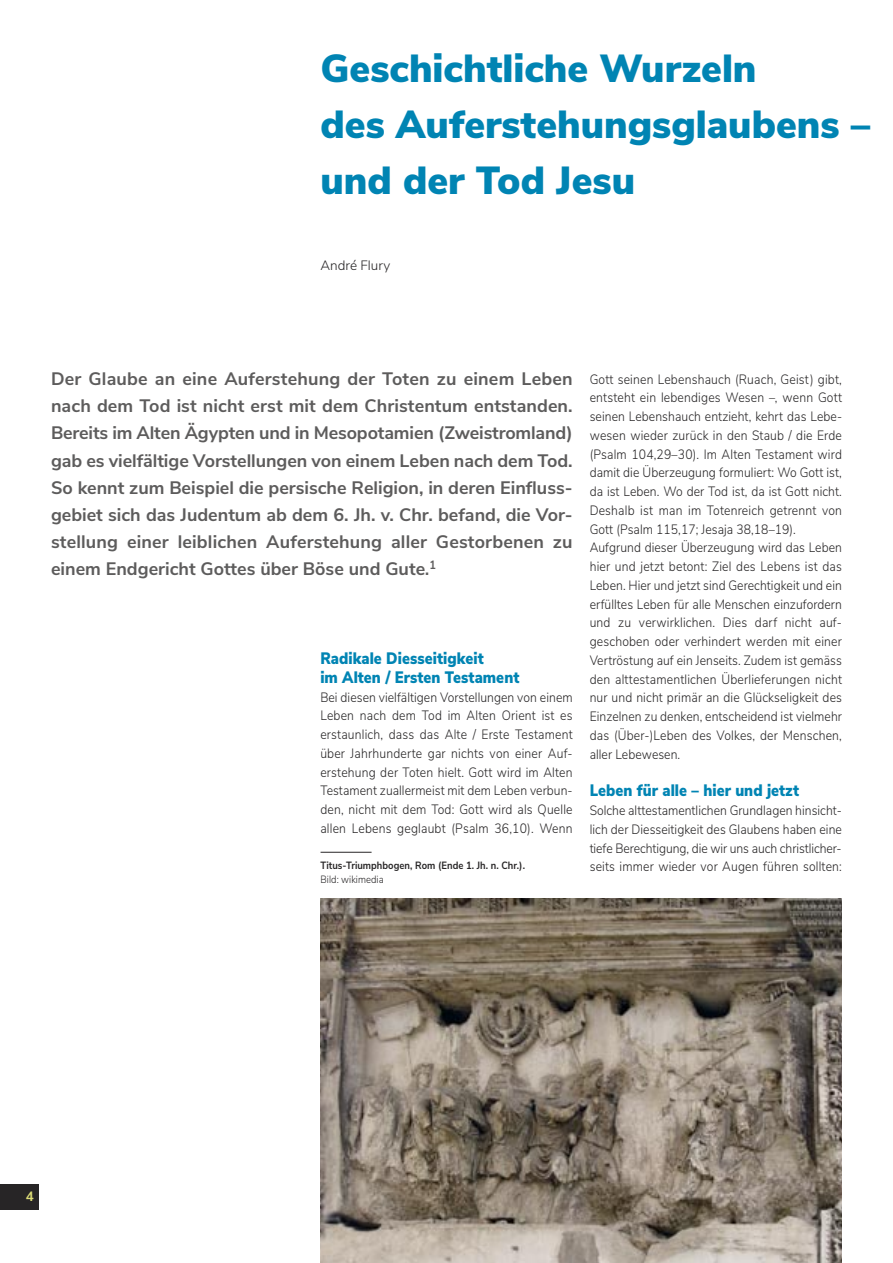
<style>
.page{position:relative;width:893px;height:1263px;background:#fff}
.page>*{position:absolute;margin:0;border:0;box-sizing:border-box;transform-origin:0 0}
.t1{font:900 39px/56.2px "Nunito Sans";color:#0084b3}
.t2{font:700 18px/27.2px "Nunito Sans";color:#5d5c5c;text-align:justify}
.t3{font:900 16.5px "Nunito Sans";letter-spacing:.005em;color:#0084b3;scale:.9 1}
.t4{font:300 13.5px/18.8px "Nunito Sans";letter-spacing:.015em;color:#272526;text-align:justify;scale:.9 1}
.t5{font:300 13.5px "Nunito Sans";letter-spacing:.015em;color:#272526}
.t6{font:700 13.5px "Nunito Sans";color:#dd7}
.t7{font:700 10.5px "Nunito Sans";letter-spacing:.005em;color:#272526;scale:.9 1}
.t8{font:300 10.5px "Nunito Sans";letter-spacing:.005em;color:#272526;scale:.9 1}
</style>
<div class="page">
<img style="left:321px;top:898px;width:521px;height:365px">
<div style="left:0;top:1184px;width:38px;height:26px;background:#272526"></div>
<hr style="left:321px;top:852px;width:51px;height:1px;background:#272526">
<p class="t1" style="left:321px;top:43px;width:437px">Geschichtliche Wurzeln</p>
<p class="t1" style="left:321px;top:100px;width:551px">des Auferstehungsglaubens – und der Tod Jesu</p>
<p class="t5" style="left:321px;top:260px;width:71px">André Flury</p>
<p class="t2" style="left:51px;top:367px;width:523px">Der Glaube an eine Auferstehung der Toten zu einem Leben nach dem Tod ist nicht erst mit dem Christentum entstanden.<br>Bereits im Alten Ägypten und in Mesopotamien (Zweistromland) gab es vielfältige Vorstellungen von einem Leben nach dem Tod.<br>So kennt zum Beispiel die persische Religion, in deren Einfluss&shy;gebiet sich das Judentum ab dem 6. Jh. v. Chr. befand, die Vor&shy;stellung einer leiblichen Auferstehung aller Gestorbenen zu einem Endgericht Gottes über Böse und Gute.<sup>1</sup></p>
<p class="t3" style="left:320px;top:652px;width:183px">Radikale Diesseitigkeit</p>
<p class="t3" style="left:320px;top:671px;width:223px">im Alten / Ersten Testament</p>
<p class="t4" style="left:320px;top:689px;width:282px">Bei diesen vielfältigen Vorstellungen von einem Leben nach dem Tod im Alten Orient ist es erstaunlich, dass das Alte / Erste Testament über Jahrhunderte gar nichts von einer Auf&shy;erstehung der Toten hielt. Gott wird im Alten Testament zuallermeist mit dem Leben verbun&shy;den, nicht mit dem Tod: Gott wird als Quelle allen Lebens geglaubt (Psalm 36,10). Wenn</p>
<p class="t7" style="left:321px;top:862px;width:229px">Titus-Triumphbogen, Rom (Ende 1. Jh. n. Chr.).</p>
<p class="t8" style="left:321px;top:875px;width:72px">Bild: wikimedia</p>
<p class="t4" style="left:590px;top:371px;width:282px">Gott seinen Lebenshauch (Ruach, Geist) gibt, entsteht ein lebendiges Wesen –, wenn Gott seinen Lebenshauch entzieht, kehrt das Lebe&shy;wesen wieder zurück in den Staub / die Erde (Psalm 104,29–30). Im Alten Testament wird damit die Überzeugung formuliert: Wo Gott ist, da ist Leben. Wo der Tod ist, da ist Gott nicht.<br>Deshalb ist man im Totenreich getrennt von Gott (Psalm 115,17; Jesaja 38,18–19).</p>
<p class="t4" style="left:590px;top:539px;width:282px">Aufgrund dieser Überzeugung wird das Leben hier und jetzt betont: Ziel des Lebens ist das Leben. Hier und jetzt sind Gerechtigkeit und ein erfülltes Leben für alle Menschen einzufordern und zu verwirklichen. Dies darf nicht auf&shy;geschoben oder verhindert werden mit einer Vertröstung auf ein Jenseits. Zudem ist gemäss den alttestamentlichen Überlieferungen nicht nur und nicht primär an die Glückseligkeit des Einzelnen zu denken, entscheidend ist vielmehr das (Über-)Leben des Volkes, der Menschen, aller Lebewesen.</p>
<p class="t3" style="left:590px;top:785px;width:234px">Leben für alle – hier und jetzt</p>
<p class="t4" style="left:590px;top:802px;width:282px">Solche alttestamentlichen Grundlagen hinsicht&shy;lich der Diesseitigkeit des Glaubens haben eine tiefe Berechtigung, die wir uns auch christlicher&shy;seits immer wieder vor Augen führen sollten:</p>
<p class="t6" style="left:26px;top:1191px;width:10px">4</p>
</div>
